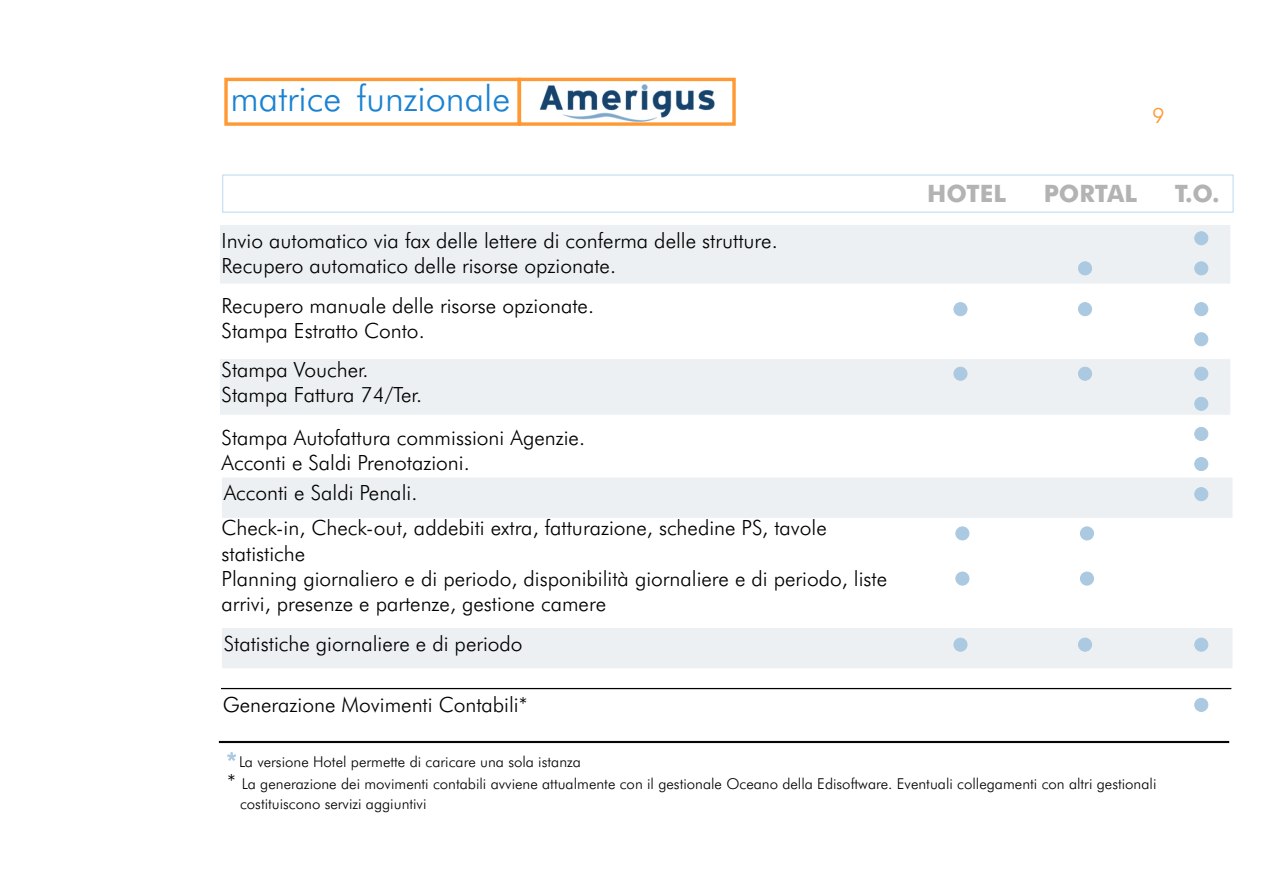
<style>
.page{position:relative;width:1263px;height:894px;background:#fff}
.page>*{position:absolute;margin:0;border:0;box-sizing:border-box;transform-origin:0 0}
.t1{font:36px "Futura Lt BT";color:#1a82d1}
.t2{font:700 24px "Futura Md BT";color:#b3b3b3}
.t3{font:21px/25.2px "Futura Lt BT";color:#000}
.t4{font:21px "Avant Garde Bk BT";color:#f93}
.t5{font:15px/22.5px "Futura Lt BT";color:#000}
.s1{font-size:21px}
</style>
<div class="page">
<img style="left:539px;top:84px;width:176px;height:38px">
<div style="left:518px;top:78px;width:218px;height:48px;border:3px solid #f93"></div>
<div style="left:224px;top:78px;width:297px;height:48px;border:3px solid #f93"></div>
<div style="left:223px;top:175px;width:1010px;height:37px;border:1px solid #bad9f2"></div>
<div style="left:221px;top:477px;width:1012px;height:42px;background:#edf0f2;border:1px solid #fff"></div>
<div style="left:219px;top:224px;width:1012px;height:60px;background:#edf0f2;border:1px solid #fff"></div>
<div style="left:1195px;top:232px;width:13px;height:13px;background:#abc9e0;border:1px solid #abc9e0;border-radius:50%"></div>
<div style="left:1078px;top:262px;width:14px;height:13px;background:#abc9e0;border:1px solid #abc9e0;border-radius:50%"></div>
<div style="left:1195px;top:262px;width:13px;height:13px;background:#abc9e0;border:1px solid #abc9e0;border-radius:50%"></div>
<div style="left:219px;top:358px;width:1012px;height:57px;background:#edf0f2;border:1px solid #fff"></div>
<div style="left:954px;top:302px;width:13px;height:14px;background:#abc9e0;border:1px solid #abc9e0;border-radius:50%"></div>
<div style="left:1078px;top:302px;width:14px;height:14px;background:#abc9e0;border:1px solid #abc9e0;border-radius:50%"></div>
<div style="left:1195px;top:302px;width:13px;height:14px;background:#abc9e0;border:1px solid #abc9e0;border-radius:50%"></div>
<div style="left:1195px;top:333px;width:13px;height:13px;background:#abc9e0;border:1px solid #abc9e0;border-radius:50%"></div>
<div style="left:1195px;top:397px;width:13px;height:14px;background:#abc9e0;border:1px solid #abc9e0;border-radius:50%"></div>
<div style="left:1195px;top:427px;width:13px;height:14px;background:#abc9e0;border:1px solid #abc9e0;border-radius:50%"></div>
<div style="left:1195px;top:457px;width:13px;height:14px;background:#abc9e0;border:1px solid #abc9e0;border-radius:50%"></div>
<hr style="left:219px;top:741px;width:1010px;height:2px;background:#000">
<hr style="left:221px;top:688px;width:1010px;height:1px;background:#000">
<div style="left:954px;top:367px;width:13px;height:13px;background:#abc9e0;border:1px solid #abc9e0;border-radius:50%"></div>
<div style="left:1078px;top:367px;width:14px;height:13px;background:#abc9e0;border:1px solid #abc9e0;border-radius:50%"></div>
<div style="left:1195px;top:367px;width:13px;height:13px;background:#abc9e0;border:1px solid #abc9e0;border-radius:50%"></div>
<div style="left:1195px;top:487px;width:13px;height:14px;background:#abc9e0;border:1px solid #abc9e0;border-radius:50%"></div>
<div style="left:1195px;top:698px;width:13px;height:14px;background:#abc9e0;border:1px solid #abc9e0;border-radius:50%"></div>
<div style="left:221px;top:627px;width:1012px;height:42px;background:#edf0f2;border:1px solid #fff"></div>
<div style="left:956px;top:527px;width:13px;height:13px;background:#abc9e0;border:1px solid #abc9e0;border-radius:50%"></div>
<div style="left:1080px;top:527px;width:14px;height:13px;background:#abc9e0;border:1px solid #abc9e0;border-radius:50%"></div>
<div style="left:956px;top:572px;width:13px;height:13px;background:#abc9e0;border:1px solid #abc9e0;border-radius:50%"></div>
<div style="left:1080px;top:572px;width:14px;height:13px;background:#abc9e0;border:1px solid #abc9e0;border-radius:50%"></div>
<div style="left:954px;top:638px;width:13px;height:13px;background:#abc9e0;border:1px solid #abc9e0;border-radius:50%"></div>
<div style="left:1078px;top:638px;width:14px;height:13px;background:#abc9e0;border:1px solid #abc9e0;border-radius:50%"></div>
<div style="left:1195px;top:638px;width:13px;height:13px;background:#abc9e0;border:1px solid #abc9e0;border-radius:50%"></div>
<h1 class="t1" style="left:231px;top:84px;width:281px">matrice funzionale</h1>
<p class="t3" style="left:222px;top:230px;width:558px">Invio automatico via fax delle lettere di conferma delle strutture.<br>Recupero automatico delle risorse opzionate.</p>
<p class="t3" style="left:222px;top:295px;width:374px">Recupero manuale delle risorse opzionate.<br>Stampa Estratto Conto.</p>
<p class="t3" style="left:222px;top:359px;width:202px">Stampa Voucher.<br>Stampa Fattura 74/Ter.</p>
<p class="t3" style="left:222px;top:427px;width:365px">Stampa Autofattura commissioni Agenzie.<br>Acconti e Saldi Prenotazioni.</p>
<p class="t3" style="left:224px;top:482px;width:195px">Acconti e Saldi Penali.</p>
<p class="t3" style="left:222px;top:517px;width:667px">Check-in, Check-out, addebiti extra, fatturazione, schedine PS, tavole statistiche<br>Planning giornaliero e di periodo, disponibilità giornaliere e di periodo, liste arrivi, presenze e partenze, gestione camere</p>
<p class="t3" style="left:224px;top:633px;width:300px">Statistiche giornaliere e di periodo</p>
<p class="t3" style="left:223px;top:694px;width:306px">Generazione Movimenti Contabili*</p>
<p class="t4" style="left:1152px;top:107px;width:13px">9</p>
<p class="t2" style="left:927px;top:184px;width:81px">HOTEL</p>
<p class="t2" style="left:1044px;top:184px;width:95px">PORTAL</p>
<p class="t2" style="left:1175px;top:184px;width:46px">T.O.</p>
<p class="t5" style="left:227px;top:752px;width:931px;text-indent:12px">La versione Hotel permette di caricare una sola istanza<br><span class="s1">*</span> La generazione dei movimenti contabili avviene attualmente con il gestionale Oceano della Edisoftware. Eventuali collegamenti con altri gestionali</p>
<p class="t5" style="left:240px;top:794px;width:188px">costituiscono servizi aggiuntivi</p>
</div>
